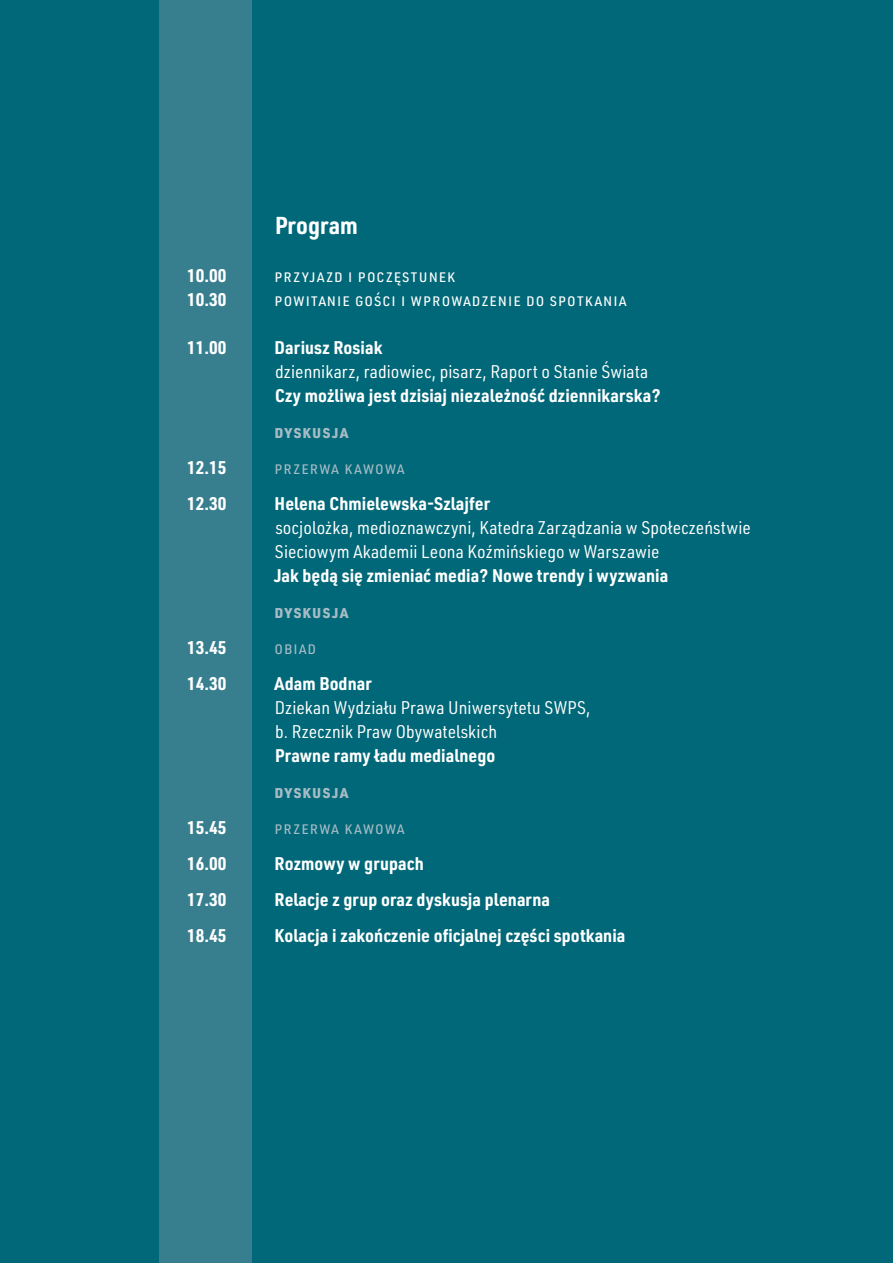
<style>
.page{position:relative;width:893px;height:1263px;background:#006878}
.page>*{position:absolute;margin:0;border:0;box-sizing:border-box;transform-origin:0 0}
.t1{font:700 24px "URWDIN Semi Cond";color:#fff}
.t2{font:700 18px "URWDIN Semi Cond";letter-spacing:.005em;color:#fff}
.t3{font:18px/24px "URWDIN Semi Cond";letter-spacing:.005em;color:#fff}
.t4{font:18px "URWDIN Semi Cond";letter-spacing:.055em;color:#fff}
.t5{font:18px "URWDIN Semi Cond";letter-spacing:.07em;color:#a7bbc5}
.t6{font:700 18px "URWDIN Semi Cond";letter-spacing:.075em;color:#a7bbc5}
.t7{font:18px "URWDIN Semi Cond";letter-spacing:.07em;color:#fff}
</style>
<div class="page">
<div style="left:159px;top:0;width:93px;height:1263px;background:#377f8f"></div>
<h1 class="t1" style="left:275px;top:209px;width:84px">Program</h1>
<p class="t2" style="left:187px;top:263px;width:41px">10.00</p>
<p class="t7" style="left:275px;top:264px;width:182px">Przyjazd i poczęstunek</p>
<p class="t2" style="left:187px;top:287px;width:41px">10.30</p>
<p class="t4" style="left:275px;top:288px;width:353px">Powitanie gości i wprowadzenie do spotkania</p>
<p class="t2" style="left:187px;top:335px;width:41px">11.00</p>
<p class="t2" style="left:275px;top:335px;width:109px">Dariusz Rosiak</p>
<p class="t3" style="left:275px;top:359px;width:375px">dziennikarz, radiowiec, pisarz, Raport o Stanie Świata</p>
<p class="t2" style="left:275px;top:383px;width:387px">Czy możliwa jest dzisiaj niezależność dziennikarska?</p>
<p class="t6" style="left:275px;top:419px;width:75px">Dyskusja</p>
<p class="t2" style="left:187px;top:455px;width:41px">12.15</p>
<p class="t5" style="left:275px;top:456px;width:131px">przerwa kawowa</p>
<p class="t2" style="left:187px;top:491px;width:41px">12.30</p>
<p class="t2" style="left:275px;top:491px;width:217px">Helena Chmielewska-Szlajfer</p>
<p class="t3" style="left:275px;top:515px;width:477px">socjolożka, medioznawczyni, Katedra Zarządzania w Społeczeństwie<br>Sieciowym Akademii Leona Koźmińskiego w Warszawie</p>
<p class="t2" style="left:274px;top:563px;width:396px">Jak będą się zmieniać media? Nowe trendy i wyzwania</p>
<p class="t6" style="left:275px;top:599px;width:75px">Dyskusja</p>
<p class="t2" style="left:187px;top:635px;width:41px">13.45</p>
<p class="t5" style="left:275px;top:636px;width:43px">obiad</p>
<p class="t2" style="left:187px;top:671px;width:41px">14.30</p>
<p class="t2" style="left:275px;top:671px;width:99px">Adam Bodnar</p>
<p class="t3" style="left:275px;top:695px;width:317px">Dziekan Wydziału Prawa Uniwersytetu SWPS, b. Rzecznik Praw Obywatelskich</p>
<p class="t2" style="left:275px;top:743px;width:222px">Prawne ramy ładu medialnego</p>
<p class="t6" style="left:275px;top:779px;width:75px">Dyskusja</p>
<p class="t2" style="left:187px;top:815px;width:41px">15.45</p>
<p class="t5" style="left:275px;top:816px;width:131px">przerwa kawowa</p>
<p class="t2" style="left:187px;top:851px;width:41px">16.00</p>
<p class="t2" style="left:275px;top:851px;width:151px">Rozmowy w grupach</p>
<p class="t2" style="left:187px;top:887px;width:41px">17.30</p>
<p class="t2" style="left:275px;top:887px;width:277px">Relacje z grup oraz dyskusja plenarna</p>
<p class="t2" style="left:187px;top:923px;width:41px">18.45</p>
<p class="t2" style="left:275px;top:923px;width:352px">Kolacja i zakończenie oficjalnej części spotkania</p>
</div>
